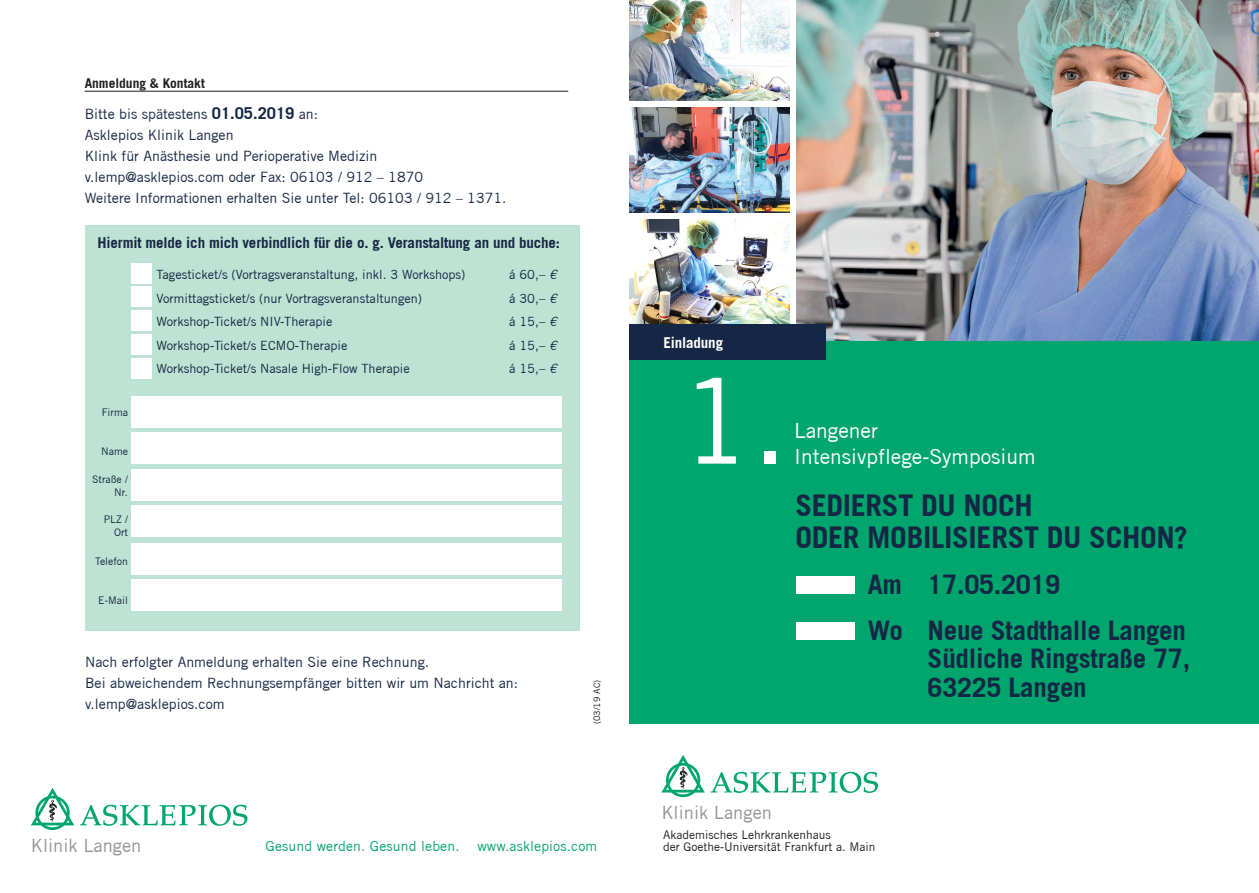
<style>
.page{position:relative;width:1259px;height:893px;background:#fff}
.page>*{position:absolute;margin:0;border:0;box-sizing:border-box;transform-origin:0 0}
.t1{font:117.3px "Trade Gothic";color:#fff}
.t2{font:700 30px/31.5px "Trade Gothic";letter-spacing:-.01em;color:#152744}
.t3{font:700 27px/45.5px "Trade Gothic";letter-spacing:-.01em;color:#152744}
.t4{font:21px/25.2px "Trade Gothic";color:#fff}
.t5{font:18.3px "Trade Gothic";color:#939598}
.t6{font:700 15px "Trade Gothic";letter-spacing:-.01em;color:#152744}
.t7{font:700 15px "Trade Gothic";letter-spacing:-.01em;color:#fff}
.t8{font:14.25px/21px "Trade Gothic";color:#152744}
.t9{font:13.95px "Trade Gothic";letter-spacing:.01em;color:#00a66e}
.t10{font:700 13.5px "Trade Gothic";color:#231f20}
.t11{font:12.75px "Trade Gothic";color:#152744}
.t12{font:12px "Trade Gothic";color:#231f20}
.t13{font:10.5px/13.5px "Trade Gothic";color:#152744;text-align:right}
.t14{font:9px "Trade Gothic";color:#231f20}
.s1{font-weight:700;font-size:16.5px}
.s2{font-family:"Trade Gothic LT Pro";font-style:italic}
</style>
<div class="page">
<img style="left:796px;top:0;width:463px;height:341px">
<div style="left:629px;top:341px;width:630px;height:383px;background:#00a66e"></div>
<svg style="left:661px;top:755px;width:217px;height:42px"></svg>
<img style="left:629px;top:219px;width:160px;height:105px">
<img style="left:629px;top:108px;width:160px;height:105px">
<img style="left:629px;top:0;width:160px;height:101px">
<svg style="left:80px;top:805px;width:167px;height:21px"></svg>
<svg style="left:31px;top:788px;width:43px;height:42px"></svg>
<div style="left:629px;top:324px;width:196px;height:36px;background:#152744"></div>
<hr style="left:85px;top:91px;width:483px;height:1px;background:#231f20">
<div style="left:796px;top:576px;width:59px;height:17px;background:#fff"></div>
<div style="left:796px;top:622px;width:59px;height:17px;background:#fff"></div>
<div style="left:85px;top:225px;width:494px;height:406px;background:#bee2d3"></div>
<div style="left:131px;top:263px;width:21px;height:20px;background:#fff"></div>
<div style="left:131px;top:287px;width:21px;height:20px;background:#fff"></div>
<div style="left:131px;top:310px;width:21px;height:21px;background:#fff"></div>
<div style="left:131px;top:334px;width:21px;height:20px;background:#fff"></div>
<div style="left:131px;top:358px;width:21px;height:20px;background:#fff"></div>
<div style="left:131px;top:396px;width:431px;height:32px;background:#fff"></div>
<div style="left:131px;top:432px;width:431px;height:32px;background:#fff"></div>
<div style="left:131px;top:469px;width:431px;height:32px;background:#fff"></div>
<div style="left:131px;top:505px;width:431px;height:32px;background:#fff"></div>
<div style="left:131px;top:543px;width:431px;height:31px;background:#fff"></div>
<div style="left:131px;top:580px;width:431px;height:31px;background:#fff"></div>
<p class="t10" style="left:85px;top:74px;width:122px">Anmeldung &amp; Kontakt</p>
<p class="t8" style="left:85px;top:104px;width:423px">Bitte bis spätestens <span class="s1">01.05.2019</span> an:<br>Asklepios Klinik Langen<br>Klink für Anästhesie und Perioperative Medizin v.lemp@asklepios.com oder Fax: 06103 / 912 – 1870<br>Weitere Informationen erhalten Sie unter Tel: 06103 / 912 – 1371.</p>
<p class="t6" style="left:98px;top:234px;width:464px">Hiermit melde ich mich verbindlich für die o. g. Veranstaltung an und buche:</p>
<p class="t13" style="left:102px;top:405px;width:28px">Firma</p>
<p class="t13" style="left:101px;top:444px;width:28px">Name</p>
<p class="t13" style="left:92px;top:472px;width:37px">Straße /<br>Nr.</p>
<p class="t13" style="left:104px;top:512px;width:26px">PLZ /<br>Ort</p>
<p class="t13" style="left:95px;top:554px;width:34px">Telefon</p>
<p class="t13" style="left:98px;top:593px;width:31px">E-Mail</p>
<p class="t11" style="left:157px;top:267px;width:310px">Tagesticket/s (Vortragsveranstaltung, inkl. 3 Workshops)</p>
<p class="t11" style="left:509px;top:267px;width:49px">á 60,– <span class="s2">€</span></p>
<p class="t11" style="left:157px;top:290px;width:267px">Vormittagsticket/s (nur Vortragsveranstaltungen)</p>
<p class="t11" style="left:509px;top:290px;width:49px">á 30,– <span class="s2">€</span></p>
<p class="t11" style="left:157px;top:314px;width:177px">Workshop-Ticket/s NIV-Therapie</p>
<p class="t11" style="left:509px;top:314px;width:49px">á 15,– <span class="s2">€</span></p>
<p class="t11" style="left:157px;top:337px;width:192px">Workshop-Ticket/s ECMO-Therapie</p>
<p class="t11" style="left:509px;top:337px;width:49px">á 15,– <span class="s2">€</span></p>
<p class="t11" style="left:157px;top:361px;width:254px">Workshop-Ticket/s Nasale High-Flow Therapie</p>
<p class="t11" style="left:509px;top:361px;width:49px">á 15,– <span class="s2">€</span></p>
<p class="t8" style="left:85px;top:651px;width:435px">Nach erfolgter Anmeldung erhalten Sie eine Rechnung.<br>Bei abweichendem Rechnungsempfänger bitten wir um Nachricht an: v.lemp@asklepios.com</p>
<p class="t14" style="left:591px;top:724px;width:46px;rotate:-90deg">(03/19 AC)</p>
<p class="t7" style="left:663px;top:333px;width:61px">Einladung</p>
<h1 class="t1" style="left:680px;top:351px;width:109px">1.</h1>
<h3 class="t4" style="left:794px;top:418px;width:243px">Langener<br>Intensivpflege-Symposium</h3>
<h2 class="t2" style="left:795px;top:489px;width:394px">SEDIERST DU NOCH<br>ODER MOBILISIERST DU SCHON?</h2>
<h3 class="t3" style="left:867px;top:562px;width:320px">Am 17.05.2019<br>Wo Neue Stadthalle Langen</h3>
<h3 class="t3" style="left:927px;top:644px;width:264px;line-height:28.5px">Südliche Ringstraße 77,<br>63225 Langen</h3>
<p class="t5" style="left:31px;top:835px;width:112px">Klinik Langen</p>
<p class="t5" style="left:661px;top:802px;width:112px">Klinik Langen</p>
<p class="t12" style="left:663px;top:827px;width:169px">Akademisches Lehrkrankenhaus</p>
<p class="t9" style="left:265px;top:838px;width:196px">Gesund werden. Gesund leben.</p>
<p class="t9" style="left:477px;top:838px;width:121px">www.asklepios.com</p>
<p class="t12" style="left:663px;top:839px;width:214px">der Goethe-Universität Frankfurt a. Main</p>
</div>
